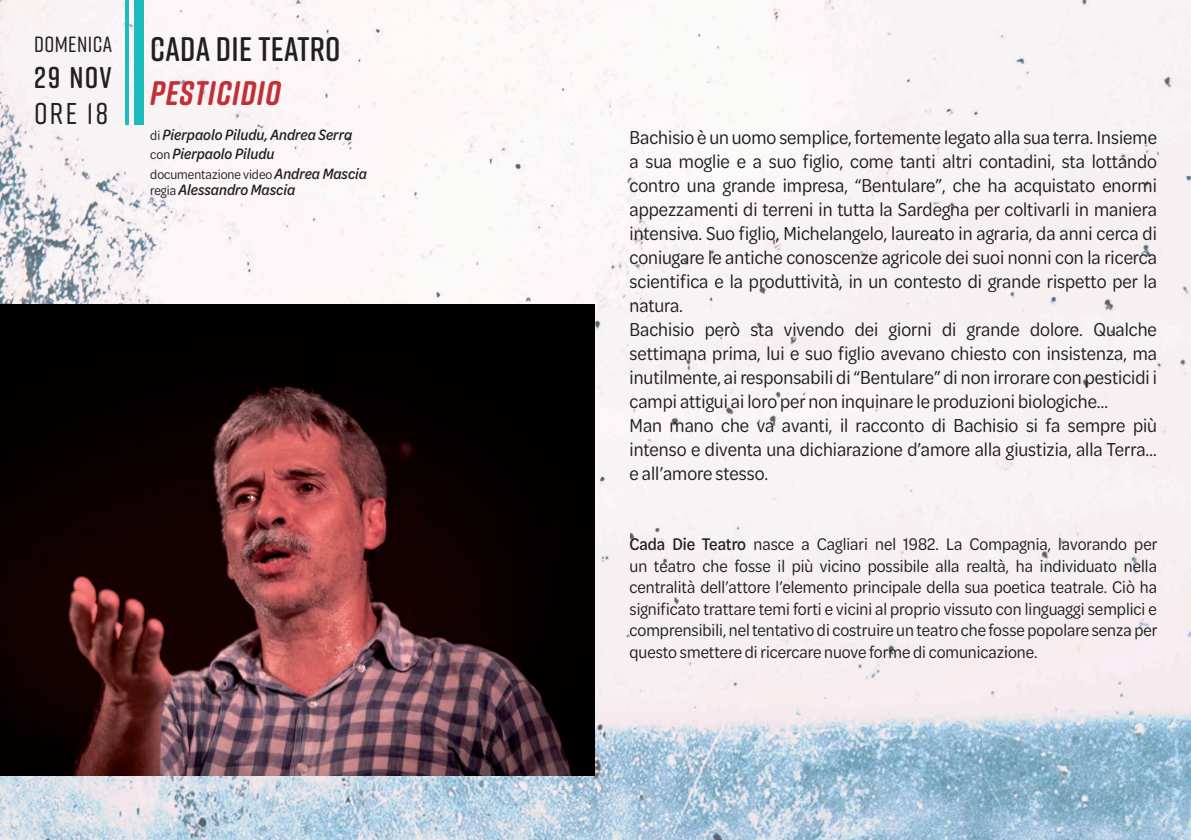
<style>
.page{position:relative;width:1191px;height:840px;background:#fff}
.page>*{position:absolute;margin:0;border:0;box-sizing:border-box;transform-origin:0 0}
.t1{font:600 34px "Rift Soft";letter-spacing:.01em;color:#231f20}
.t2{font:italic 700 34px "Rift Soft";letter-spacing:.025em;color:#c22f35}
.t3{font:600 30px "Rift Soft";color:#231f20}
.t4{font:500 30px "Rift Soft";color:#231f20}
.t5{font:500 22px "Rift Soft";letter-spacing:.02em;color:#231f20}
.t6{font:20px/24px "Omnes Cond";color:#231f20}
.t7{font:18px/21.6px "Omnes Cond";color:#231f20;text-align:justify}
.t8{font:italic 500 16px/19.2px "Omnes Cond";color:#231f20}
.t9{font:14px "Omnes Cond";color:#231f20}
.s1{font-weight:400;font-style:normal;font-size:14px}
.s2{font-weight:500;font-style:italic;font-size:16px}
.s3{font-weight:500}
</style>
<div class="page">
<img style="left:0;top:0;width:1191px;height:839px">
<div style="left:135px;top:0;width:9px;height:125px;background:#1dbcba"></div>
<hr style="left:126px;top:0;width:3px;height:125px;background:#1dbcba">
<img style="left:0;top:304px;width:594px;height:471px">
<p class="t5" style="left:34px;top:29px;width:80px">DOMENICA</p>
<h2 class="t3" style="left:34px;top:56px;width:79px">29 NOV</h2>
<h2 class="t4" style="left:34px;top:92px;width:76px">ORE 18</h2>
<h1 class="t1" style="left:150px;top:24px;width:192px">CADA DIE TEATRO</h1>
<h1 class="t2" style="left:150px;top:68px;width:132px">PESTICIDIO</h1>
<p class="t8" style="left:150px;top:124px;width:203px"><span class="s1">di</span> Pierpaolo Piludu, Andrea Serra <span class="s1">con</span> Pierpaolo Piludu</p>
<p class="t9" style="left:150px;top:165px;width:218px">documentazione video <span class="s2">Andrea Mascia</span></p>
<p class="t8" style="left:150px;top:180px;width:146px"><span class="s1">regia</span> Alessandro Mascia</p>
<p class="t6" style="left:629px;top:124px;width:529px">Bachisio è un uomo semplice, fortemente legato alla sua terra. Insieme a sua moglie e a suo figlio, come tanti altri contadini, sta lottando contro una grande impresa, “Bentulare”, che ha acquistato enormi appezzamenti di terreni in tutta la Sardegna per coltivarli in maniera intensiva. Suo figlio, Michelangelo, laureato in agraria, da anni cerca di coniugare le antiche conoscenze agricole dei suoi nonni con la ricerca scientifica e la produttività, in un contesto di grande rispetto per la natura.<br>Bachisio però sta vivendo dei giorni di grande dolore. Qualche settimana prima, lui e suo figlio avevano chiesto con insistenza, ma inutilmente, ai responsabili di “Bentulare” di non irrorare con pesticidi i campi attigui ai loro per non inquinare le produzioni biologiche…<br>Man mano che va avanti, il racconto di Bachisio si fa sempre più intenso e diventa una dichiarazione d’amore alla giustizia, alla Terra… e all’amore stesso.</p>
<p class="t7" style="left:629px;top:532px;width:529px"><span class="s3">Cada Die Teatro</span> nasce a Cagliari nel 1982. La Compagnia, lavorando per un teatro che fosse il più vicino possibile alla realtà, ha individuato nella centralità dell’attore l’elemento principale della sua poetica teatrale. Ciò ha significato trattare temi forti e vicini al proprio vissuto con linguaggi semplici e comprensibili, nel tentativo di costruire un teatro che fosse popolare senza per questo smettere di ricercare nuove forme di comunicazione.</p>
</div>
